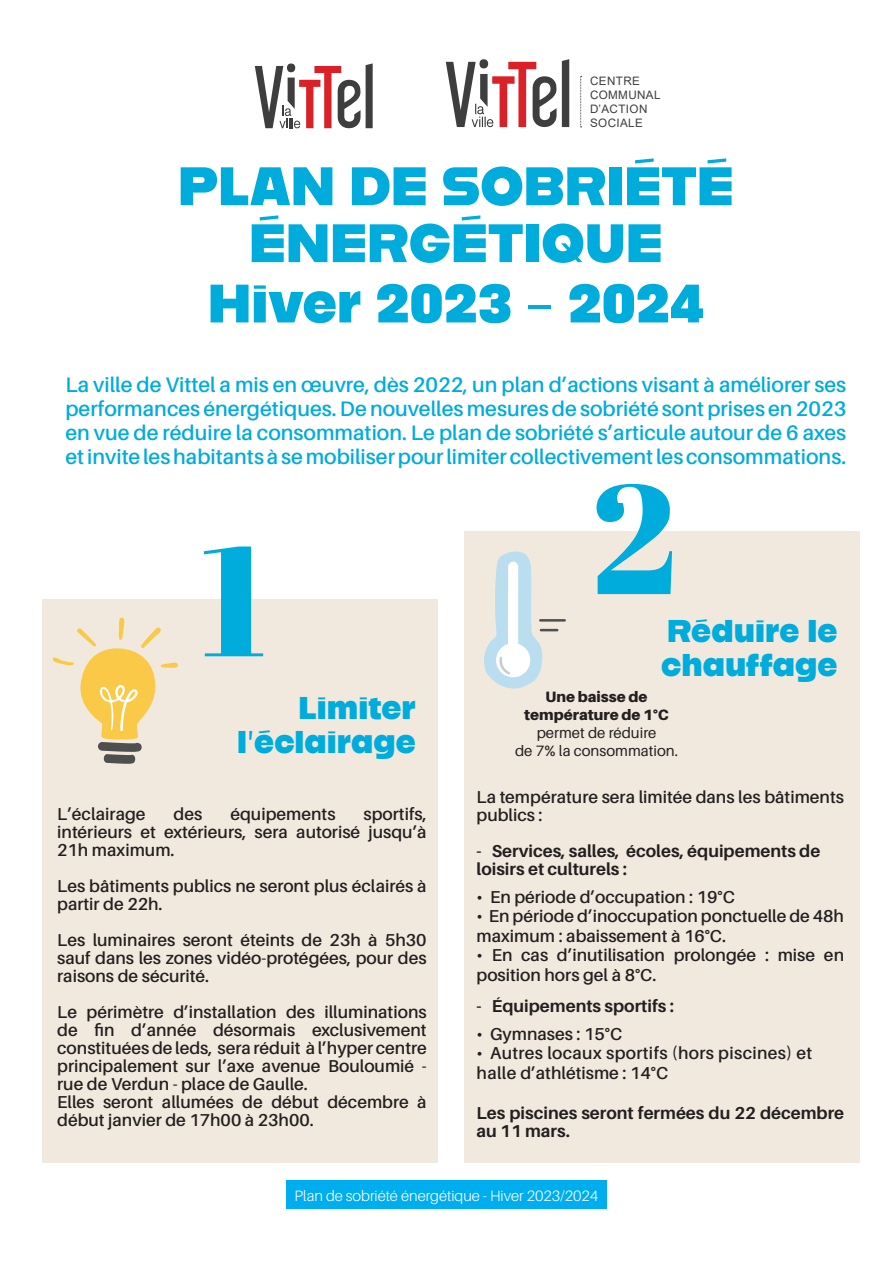
<style>
.page{position:relative;width:893px;height:1263px;background:#fff}
.page>*{position:absolute;margin:0;border:0;box-sizing:border-box;transform-origin:0 0}
.titre_paragraphe{font:54px/57px "Alfarn 2";color:#00acdb;text-align:center}
.titre_paragraphe-2{font:31.5px/34.5px "Alfarn 2";color:#00acdb;text-align:right}
.t1{font:600 21px/24px "Aileron";color:#00acdb;text-align:justify}
.t2{font:600 17.25px/18px "Aileron";color:#231f20}
.t3{font:700 17.25px/18px "Aileron";color:#231f20}
.t4{font:600 17.25px/19.5px "Aileron";letter-spacing:.02em;color:#231f20}
.t5{font:900 15px/18px "Aileron";color:#231f20;text-align:center}
.t6{font:300 15px "Aileron";color:#fff}
.t7{font:15px "Aileron";color:#231f20}
.t8{font:11.7px/14px "Arial";letter-spacing:.035em;color:#3e3e3f}
.s1{font-weight:400}
</style>
<div class="page">
<div style="left:286px;top:1181px;width:321px;height:28px;background:#00aeef"></div>
<svg style="left:255px;top:63px;width:118px;height:65px"></svg>
<div style="left:42px;top:600px;width:395px;height:563px;background:#f2e9de"></div>
<svg style="left:52px;top:617px;width:126px;height:147px"></svg>
<svg style="left:204px;top:546px;width:59px;height:110px"></svg>
<div style="left:464px;top:531px;width:395px;height:632px;background:#f2e9de"></div>
<hr style="left:539px;top:619px;width:27px;height:3px;background:#4f4f4f">
<svg style="left:484px;top:551px;width:74px;height:138px"></svg>
<svg style="left:597px;top:484px;width:75px;height:110px"></svg>
<svg style="left:446px;top:59px;width:123px;height:68px"></svg>
<svg style="left:580px;top:76px;width:2px;height:52px"></svg>
<p class="t8" style="left:590px;top:73px;width:72px">CENTRE<br>COMMUNAL<br>D’ACTION<br>SOCIALE</p>
<p class="titre_paragraphe" style="left:178px;top:157px;width:557px">PLAN DE SOBRIÉTÉ<br>ÉNERGÉTIQUE</p>
<p class="titre_paragraphe" style="left:208px;top:274px;width:497px">Hiver 2023 - 2024</p>
<p class="t1" style="left:65px;top:373px;width:782px">La ville de Vittel a mis en œuvre, dès 2022, un plan d’actions visant à améliorer ses performances énergétiques. De nouvelles mesures de sobriété sont prises en 2023 en vue de réduire la consommation. Le plan de sobriété s’articule autour de 6 axes et invite les habitants à se mobiliser pour limiter collectivement les consommations.</p>
<p class="titre_paragraphe-2" style="left:237px;top:690px;width:180px">Limiter l’éclairage</p>
<p class="t2" style="left:57px;top:805px;width:371px;text-align:justify;text-indent:306px">sportifs, intérieurs et extérieurs, sera autorisé jusqu’à 21h maximum.</p>
<p class="t2" style="left:57px;top:877px;width:371px">Les bâtiments publics ne seront plus éclairés à partir de 22h.</p>
<p class="t2" style="left:57px;top:931px;width:371px;text-align:justify">Les luminaires seront éteints de 23h à 5h30 sauf dans les zones vidéo-protégées, pour des raisons de sécurité.</p>
<p class="t2" style="left:57px;top:1003px;width:371px;text-align:justify">Le périmètre d’installation des illuminations de fin d’année désormais exclusivement constituées de leds, sera réduit à l’hyper centre principalement sur l’axe avenue Bouloumié - rue de Verdun - place de Gaulle.</p>
<p class="t2" style="left:57px;top:1093px;width:371px">Elles seront allumées de début décembre à début janvier de 17h00 à 23h00.</p>
<p class="t2" style="left:57px;top:805px;width:90px">L’éclairage</p>
<p class="t2" style="left:174px;top:805px;width:30px">des</p>
<p class="t2" style="left:230px;top:805px;width:107px">équipements</p>
<p class="titre_paragraphe-2" style="left:661px;top:613px;width:178px;text-align:left">Réduire le chauffage</p>
<p class="t5" style="left:524px;top:688px;width:146px">Une baisse de température de 1°C <span class="s1">permet de réduire</span></p>
<p class="t7" style="left:515px;top:743px;width:165px">de 7% la consommation.</p>
<p class="t2" style="left:476px;top:788px;width:369px">La température sera limitée dans les bâtiments publics :</p>
<p class="t3" style="left:476px;top:842px;width:345px">- Services, salles, écoles, équipements de loisirs et culturels :</p>
<p class="t2" style="left:476px;top:888px;width:260px">• En période d’occupation : 19°C</p>
<p class="t2" style="left:476px;top:907px;width:369px;line-height:19.5px">• En période d’inoccupation ponctuelle de 48h maximum : abaissement à 16°C.</p>
<p class="t2" style="left:476px;top:946px;width:369px;line-height:19.5px">• En cas d’inutilisation prolongée : mise en position hors gel à 8°C.</p>
<p class="t3" style="left:476px;top:997px;width:199px">- Équipements sportifs :</p>
<p class="t2" style="left:476px;top:1025px;width:147px">• Gymnases : 15°C</p>
<p class="t4" style="left:476px;top:1044px;width:337px">• Autres locaux sportifs (hors piscines) et halle d’athlétisme : 14°C</p>
<p class="t3" style="left:476px;top:1104px;width:369px">Les piscines seront fermées du 22 décembre au 11 mars.</p>
<p class="t6" style="left:295px;top:1187px;width:305px">Plan de sobriété énergétique - Hiver 2023/2024</p>
</div>
